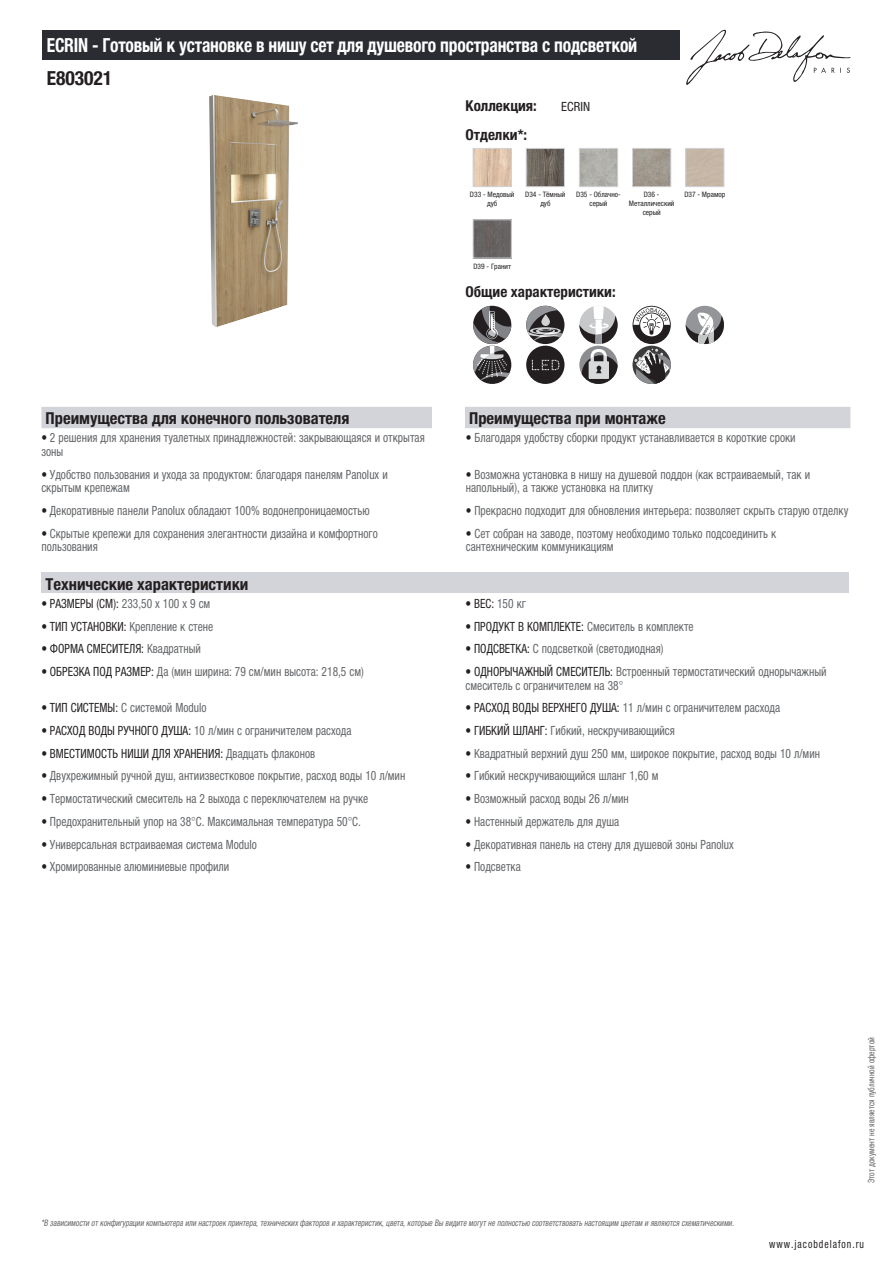
<style>
.page{position:relative;width:893px;height:1263px;background:#fff}
.page>*{position:absolute;margin:0;border:0;box-sizing:border-box;transform-origin:0 0}
.t1{font:700 condensed 19.5px "Helvetica Neue LTCYR";letter-spacing:-.01em;color:#fff;scale:.9 1}
.t2{font:700 condensed 19.5px "Helvetica Neue LTCYR";color:#231f20}
.t3{font:700 condensed 16.5px "Helvetica Neue LTCYR";color:#231f20}
.t4{font:700 condensed 15px "Helvetica Neue LTCYR";color:#231f20}
.t5{font:condensed 12.75px/13.5px "Helvetica Neue LTCYR";color:#626568;scale:.9 1}
.t6{font:condensed 12.75px "Helvetica Neue LTCYR";color:#231f20;scale:.9 1}
.t7{font:condensed 12.75px "Helvetica Neue LTCYR";color:#231f20}
.t8{font:condensed 11.25px "Helvetica Neue LTCYR";letter-spacing:.1em;color:#231f20;scale:.87 1}
.t9{font:italic condensed 9px "Helvetica Neue LTCYR";color:#626568;scale:.87 1}
.t10{font:condensed 9px "Helvetica Neue LTCYR";color:#626568;scale:.87 1}
.t11{font:condensed 7.5px/9px "Helvetica Neue LTCYR";color:#231f20;text-align:center}
.s1{color:#231f20}
.s2{color:#626568}
</style>
<div class="page">
<svg style="left:686px;top:30px;width:164px;height:55px"></svg>
<img style="left:209px;top:95px;width:89px;height:232px">
<img style="left:475px;top:150px;width:35px;height:35px">
<div style="left:473px;top:148px;width:39px;height:39px;border:1px solid #d3d4da"></div>
<img style="left:528px;top:150px;width:35px;height:35px">
<div style="left:526px;top:148px;width:39px;height:39px;border:1px solid #d3d4da"></div>
<img style="left:581px;top:150px;width:35px;height:35px">
<div style="left:579px;top:148px;width:39px;height:39px;border:1px solid #d3d4da"></div>
<img style="left:634px;top:150px;width:35px;height:35px">
<div style="left:632px;top:148px;width:39px;height:39px;border:1px solid #d3d4da"></div>
<div style="left:685px;top:148px;width:39px;height:39px;border:1px solid #d3d4da"></div>
<img style="left:475px;top:221px;width:35px;height:35px">
<div style="left:473px;top:219px;width:39px;height:39px;border:1px solid #d3d4da"></div>
<div style="left:526px;top:306px;width:38px;height:38px;background:#231f20;border-radius:50%"></div>
<svg style="left:526px;top:306px;width:37px;height:34px"></svg>
<div style="left:686px;top:306px;width:38px;height:38px;background:#939598;border-radius:50%"></div>
<svg style="left:686px;top:313px;width:38px;height:31px"></svg>
<div style="left:473px;top:346px;width:38px;height:38px;background:#231f20;border-radius:50%"></div>
<svg style="left:473px;top:306px;width:38px;height:74px"></svg>
<svg style="left:526px;top:346px;width:38px;height:38px"></svg>
<svg style="left:579px;top:306px;width:39px;height:78px"></svg>
<svg style="left:632px;top:306px;width:39px;height:78px"></svg>
<div style="left:41px;top:407px;width:809px;height:21px;background:#d3d4da"></div>
<div style="left:432px;top:407px;width:33px;height:21px;background:#fff"></div>
<div style="left:41px;top:572px;width:808px;height:22px;background:#d3d4da"></div>
<div style="left:43px;top:30px;width:637px;height:30px;background:#2a2c32"></div>
<h1 class="t1" style="left:47px;top:34px;width:658px">ECRIN - Готовый к установке в нишу сет для душевого пространства c подсветкой</h1>
<h1 class="t2" style="left:47px;top:67px;width:67px">E803021</h1>
<p class="t4" style="left:466px;top:97px;width:73px">Коллекция:</p>
<p class="t7" style="left:561px;top:99px;width:30px">ECRIN</p>
<p class="t4" style="left:466px;top:126px;width:63px">Отделки*:</p>
<p class="t11" style="left:470px;top:190px;width:46px">D33 - Медовый дуб</p>
<p class="t11" style="left:525px;top:190px;width:42px">D34 - Тёмный дуб</p>
<p class="t11" style="left:576px;top:190px;width:46px">D35 - Облачно&shy;серый</p>
<p class="t11" style="left:629px;top:190px;width:47px">D36 -<br>Металлический серый</p>
<p class="t11" style="left:684px;top:190px;width:42px">D37 - Мрамор</p>
<p class="t11" style="left:473px;top:261px;width:39px">D39 - Гранит</p>
<p class="t4" style="left:466px;top:284px;width:152px">Общие характеристики:</p>
<p class="t3" style="left:46px;top:409px;width:305px">Преимущества для конечного пользователя</p>
<p class="t3" style="left:469px;top:409px;width:198px">Преимущества при монтаже</p>
<p class="t5" style="left:41px;top:431px;width:427px"><span class="s1">•</span> 2 решения для хранения туалетных принадлежностей: закрывающаяся и открытая зоны</p>
<p class="t5" style="left:466px;top:431px;width:368px"><span class="s1">•</span> Благодаря удобству сборки продукт устанавливается в короткие сроки</p>
<p class="t5" style="left:41px;top:467px;width:386px"><span class="s1">•</span> Удобство пользования и ухода за продуктом: благодаря панелям Panolux и скрытым крепежам</p>
<p class="t5" style="left:466px;top:467px;width:384px"><span class="s1">•</span> Возможна установка в нишу на душевой поддон (как встраиваемый, так и напольный), а также установка на плитку</p>
<p class="t5" style="left:41px;top:504px;width:366px"><span class="s1">•</span> Декоративные панели Panolux обладают 100% водонепроницаемостью</p>
<p class="t5" style="left:466px;top:504px;width:426px"><span class="s1">•</span> Прекрасно подходит для обновления интерьера: позволяет скрыть старую отделку</p>
<p class="t5" style="left:41px;top:526px;width:375px"><span class="s1">•</span> Скрытые крепежи для сохранения элегантности дизайна и комфортного пользования</p>
<p class="t5" style="left:466px;top:526px;width:346px"><span class="s1">•</span> Сет собран на заводе, поэтому необходимо только подсоединить к сантехническим коммуникациям</p>
<p class="t3" style="left:46px;top:574px;width:204px">Технические характеристики</p>
<p class="t5" style="left:41px;top:597px;width:189px"><span class="s1">• РАЗМЕРЫ (СМ):</span> 233,50 x 100 x 9 см</p>
<p class="t6" style="left:466px;top:596px;width:69px">• ВЕС: <span class="s2">150 кг</span></p>
<p class="t5" style="left:41px;top:619px;width:193px"><span class="s1">• ТИП УСТАНОВКИ:</span> Крепление к стене</p>
<p class="t6" style="left:466px;top:619px;width:255px">• ПРОДУКТ В КОМПЛЕКТЕ: <span class="s2">Смеситель в комплекте</span></p>
<p class="t6" style="left:41px;top:642px;width:179px">• ФОРМА СМЕСИТЕЛЯ: <span class="s2">Квадратный</span></p>
<p class="t5" style="left:466px;top:642px;width:221px"><span class="s1">• ПОДСВЕТКА:</span> С подсветкой (светодиодная)</p>
<p class="t5" style="left:41px;top:665px;width:360px"><span class="s1">• ОБРЕЗКА ПОД РАЗМЕР:</span> Да (мин ширина: 79 см/мин высота: 218,5 см)</p>
<p class="t5" style="left:466px;top:665px;width:402px"><span class="s1">• ОДНОРЫЧАЖНЫЙ СМЕСИТЕЛЬ:</span> Встроенный термостатический однорычажный смеситель с ограничителем на 38°</p>
<p class="t5" style="left:41px;top:701px;width:185px"><span class="s1">• ТИП СИСТЕМЫ:</span> С системой Modulo</p>
<p class="t5" style="left:466px;top:701px;width:351px"><span class="s1">• РАСХОД ВОДЫ ВЕРХНЕГО ДУША:</span> 11 л/мин с ограничителем расхода</p>
<p class="t5" style="left:41px;top:724px;width:346px"><span class="s1">• РАСХОД ВОДЫ РУЧНОГО ДУША:</span> 10 л/мин с ограничителем расхода</p>
<p class="t5" style="left:466px;top:724px;width:234px"><span class="s1">• ГИБКИЙ ШЛАНГ:</span> Гибкий, нескручивающийся</p>
<p class="t6" style="left:41px;top:746px;width:306px">• ВМЕСТИМОСТЬ НИШИ ДЛЯ ХРАНЕНИЯ: <span class="s2">Двадцать флаконов</span></p>
<p class="t5" style="left:466px;top:746px;width:395px"><span class="s1">•</span> Квадратный верхний душ 250 мм, широкое покрытие, расход воды 10 л/мин</p>
<p class="t5" style="left:41px;top:769px;width:406px"><span class="s1">•</span> Двухрежимный ручной душ, антиизвестковое покрытие, расход воды 10 л/мин</p>
<p class="t5" style="left:466px;top:769px;width:216px"><span class="s1">•</span> Гибкий нескручивающийся шланг 1,60 м</p>
<p class="t5" style="left:41px;top:792px;width:365px"><span class="s1">•</span> Термостатический смеситель на 2 выхода с переключателем на ручке</p>
<p class="t5" style="left:466px;top:792px;width:183px"><span class="s1">•</span> Возможный расход воды 26 л/мин</p>
<p class="t5" style="left:41px;top:815px;width:357px"><span class="s1">•</span> Предохранительный упор на 38°C. Максимальная температура 50°C.</p>
<p class="t5" style="left:466px;top:815px;width:172px"><span class="s1">•</span> Настенный держатель для душа</p>
<p class="t5" style="left:41px;top:837px;width:241px"><span class="s1">•</span> Универсальная встраиваемая система Modulo</p>
<p class="t5" style="left:466px;top:837px;width:300px"><span class="s1">•</span> Декоративная панель на стену для душевой зоны Panolux</p>
<p class="t5" style="left:41px;top:860px;width:210px"><span class="s1">•</span> Хромированные алюминиевые профили</p>
<p class="t5" style="left:466px;top:860px;width:63px"><span class="s1">•</span> Подсветка</p>
<p class="t9" style="left:41px;top:1218px;width:800px">*В зависимости отконфигурации компьютера или настроек принтера,техническихфакторов и характеристик,цвета,которые Вы видите могутне полностью соответствоватьнастоящим цветам и являются схематическими.</p>
<p class="t10" style="left:866px;top:1183px;width:169px;rotate:-90deg">Этот документ не является публичной офертой</p>
<p class="t8" style="left:769px;top:1237px;width:110px">www.jacobdelafon.ru</p>
</div>
